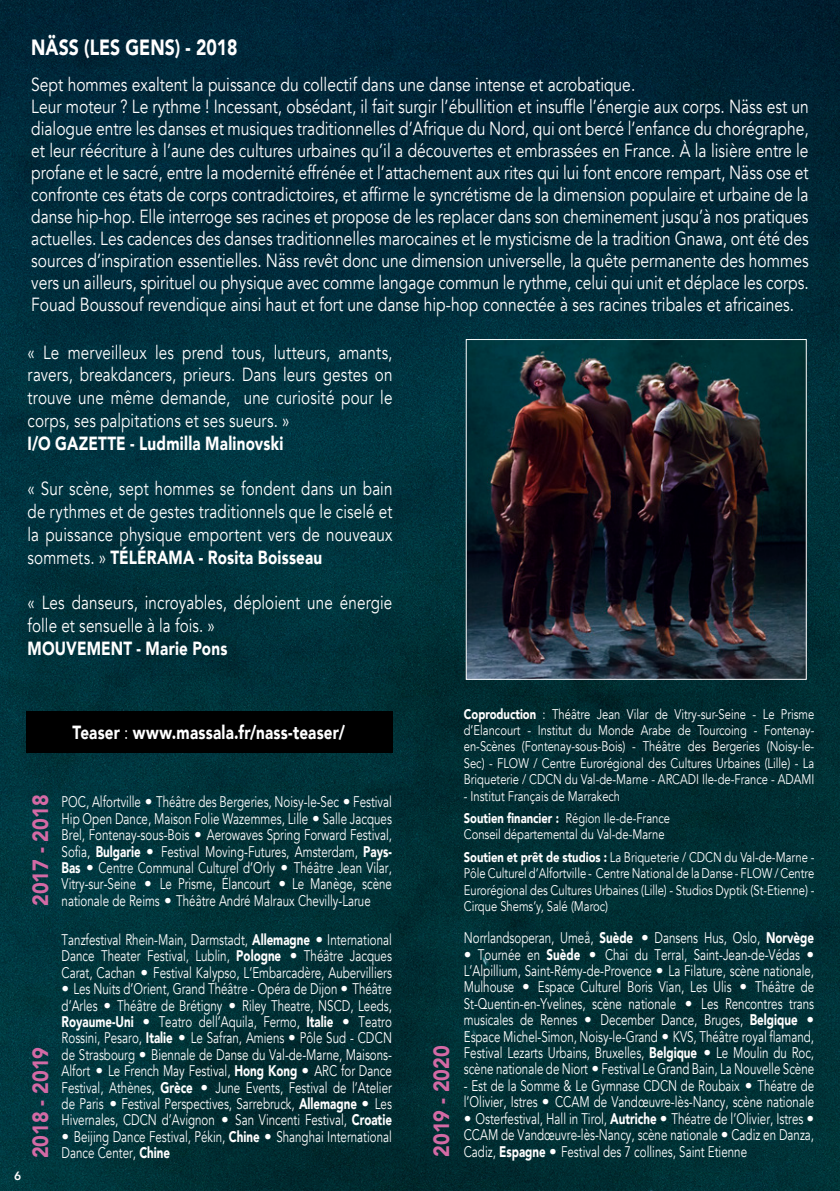
<style>
.page{position:relative;width:840px;height:1191px;background:#fff}
.page>*{position:absolute;margin:0;border:0;box-sizing:border-box;transform-origin:0 0}
.t1{font:900 22px "Avenir";color:#d46aa5;scale:.9 1}
.t2{font:900 22px "Avenir";color:#fff;scale:.8 1}
.t3{font:19px/22px "Avenir";letter-spacing:.005em;color:#fff;text-align:justify;scale:.82 1}
.t4{font:19px/22.8px "Avenir";letter-spacing:.005em;color:#fff;text-align:justify;scale:.8 1}
.t5{font:900 19px "Avenir";letter-spacing:.015em;color:#fff;scale:.8 1}
.t6{font:15.4px/16.4px "Avenir";color:#fff;text-align:justify}
.t7{font:15.4px/16.4px "Avenir";color:#fff;text-align:justify;scale:.75 1}
.t8{font:14px/16.4px "Avenir";color:#fff;text-align:justify;scale:.8 1}
.t9{font:800 12px "Avenir";color:#fff}
.s1{font-weight:900}
.s2{font-weight:400}
</style>
<div class="page">
<img style="left:0;top:0;width:839px;height:1191px">
<img style="left:467px;top:341px;width:337px;height:336px">
<div style="left:26px;top:711px;width:366px;height:42px;background:#000"></div>
<p class="t2" style="left:31px;top:28px;width:259px">NÄSS (LES GENS) - 2018</p>
<p class="t3" style="left:31px;top:74px;width:737px">Sept hommes exaltent la puissance du collectif dans une danse intense et acrobatique.</p>
<p class="t3" style="left:31px;top:96px;width:949px">Leur moteur ? Le rythme ! Incessant, obsédant, il fait surgir l’ébullition et insuffle l’énergie aux corps. Näss est un dialogue entre les danses et musiques traditionnelles d’Afrique du Nord, qui ont bercé l’enfance du chorégraphe, et leur réécriture à l’aune des cultures urbaines qu’il a découvertes et embrassées en France. À la lisière entre le profane et le sacré, entre la modernité effrénée et l’attachement aux rites qui lui font encore rempart, Näss ose et confronte ces états de corps contradictoires, et affirme le syncrétisme de la dimension populaire et urbaine de la danse hip-hop. Elle interroge ses racines et propose de les replacer dans son cheminement jusqu’à nos pratiques actuelles. Les cadences des danses traditionnelles marocaines et le mysticisme de la tradition Gnawa, ont été des sources d’inspiration essentielles. Näss revêt donc une dimension universelle, la quête permanente des hommes vers un ailleurs, spirituel ou physique avec comme langage commun le rythme, celui qui unit et déplace les corps.<br>Fouad Boussouf revendique ainsi haut et fort une danse hip-hop connectée à ses racines tribales et africaines.</p>
<p class="t4" style="left:28px;top:341px;width:457px">« Le merveilleux les prend tous, lutteurs, amants, ravers, breakdancers, prieurs. Dans leurs gestes on trouve une même demande, une curiosité pour le corps, ses palpitations et ses sueurs. »</p>
<p class="t5" style="left:28px;top:427px;width:321px">I/O GAZETTE - Ludmilla Malinovski</p>
<p class="t4" style="left:28px;top:478px;width:457px">« Sur scène, sept hommes se fondent dans un bain de rythmes et de gestes traditionnels que le ciselé et la puissance physique emportent vers de nouveaux sommets. » <span class="s1">TÉLÉRAMA - Rosita Boisseau</span></p>
<p class="t4" style="left:28px;top:592px;width:457px">« Les danseurs, incroyables, déploient une énergie folle et sensuelle à la fois. »</p>
<p class="t5" style="left:28px;top:632px;width:251px">MOUVEMENT - Marie Pons</p>
<p class="t5" style="left:72px;top:716px;width:342px">Teaser <span class="s2">:</span> www.massala.fr/nass-teaser/</p>
<p class="t1" style="left:22px;top:906px;width:125px;rotate:-90deg">2017 - 2018</p>
<p class="t9" style="left:14px;top:1166px;width:9px">6</p>
<p class="t1" style="left:22px;top:1158px;width:125px;rotate:-90deg">2018 - 2019</p>
<p class="t7" style="left:62px;top:794px;width:442px">POC, Alfortville • Théâtre des Bergeries, Noisy-le-Sec • Festival Hip Open Dance, Maison Folie Wazemmes, Lille • Salle Jacques Brel, Fontenay-sous-Bois • Aerowaves Spring Forward Festival, Sofia, <span class="s1">Bulgarie</span> • Festival Moving-Futures, Amsterdam, <span class="s1">Pays-Bas</span> • Centre Communal Culturel d’Orly • Théâtre Jean Vilar, Vitry-sur-Seine • Le Prisme, Élancourt • Le Manège, scène</p>
<p class="t7" style="left:62px;top:892px;width:413px">nationale de Reims • Théâtre André Malraux Chevilly-Larue</p>
<p class="t7" style="left:62px;top:931px;width:442px">Tanzfestival Rhein-Main, Darmstadt, <span class="s1">Allemagne</span> • International Dance Theater Festival, Lublin, <span class="s1">Pologne</span> • Théâtre Jacques Carat, Cachan • Festival Kalypso, L’Embarcadère, Aubervilliers</p>
<p class="t6" style="left:62px;top:981px;width:332px">• Les Nuits d’Orient, Grand Théâtre - Opéra de Dijon • Théâtre d’Arles • Théâtre de Brétigny • Riley Theatre, NSCD, Leeds, <span class="s1">Royaume-Uni</span> • Teatro dell’Aquila, Fermo, <span class="s1">Italie</span> • Teatro Rossini, Pesaro, <span class="s1">Italie</span> • Le Safran, Amiens • Pôle Sud - CDCN de Strasbourg • Biennale de Danse du Val-de-Marne, Maisons-Alfort • Le French May Festival, <span class="s1">Hong Kong</span> • ARC for Dance Festival, Athènes, <span class="s1">Grèce</span> • June Events, Festival de l’Atelier de Paris • Festival Perspectives, Sarrebruck, <span class="s1">Allemagne</span> • Les Hivernales, CDCN d’Avignon • San Vincenti Festival, <span class="s1">Croatie</span></p>
<p class="t6" style="left:62px;top:1128px;width:331px">• Beijing Dance Festival, Pékin, <span class="s1">Chine</span> • Shanghai International</p>
<p class="t7" style="left:62px;top:1145px;width:146px">Dance Center, <span class="s1">Chine</span></p>
<p class="t1" style="left:422px;top:1156px;width:125px;rotate:-90deg">2019 - 2020</p>
<p class="t8" style="left:463px;top:706px;width:439px"><span class="s1">Coproduction</span> : Théâtre Jean Vilar de Vitry-sur-Seine - Le Prisme d’Elancourt - Institut du Monde Arabe de Tourcoing - Fontenay&shy;en-Scènes (Fontenay-sous-Bois) - Théâtre des Bergeries (Noisy-le-Sec) - FLOW / Centre Eurorégional des Cultures Urbaines (Lille) - La Briqueterie / CDCN du Val-de-Marne - ARCADI Ile-de-France - ADAMI</p>
<p class="t8" style="left:463px;top:787px;width:197px">- Institut Français de Marrakech</p>
<p class="t8" style="left:463px;top:810px;width:259px"><span class="s1">Soutien financier :</span> Région Ile-de-France</p>
<p class="t8" style="left:463px;top:826px;width:252px">Conseil départemental du Val-de-Marne</p>
<p class="t8" style="left:463px;top:849px;width:439px"><span class="s1">Soutien et prêt de studios :</span> La Briqueterie / CDCN du Val-de-Marne - Pôle Culturel d’Alfortville - Centre National de la Danse - FLOW / Centre Eurorégional des Cultures Urbaines (Lille) - Studios Dyptik (St-Etienne) - Cirque Shems’y, Salé (Maroc)</p>
<p class="t7" style="left:463px;top:930px;width:468px">Norrlandsoperan, Umeå, <span class="s1">Suède</span> • Dansens Hus, Oslo, <span class="s1">Norvège</span></p>
<p class="t6" style="left:463px;top:946px;width:352px">• Tournée en <span class="s1">Suède</span> • Chai du Terral, Saint-Jean-de-Védas • L’Alpillium, Saint-Rémy-de-Provence • La Filature, scène nationale, Mulhouse • Espace Culturel Boris Vian, Les Ulis • Théâtre de St-Quentin-en-Yvelines, scène nationale • Les Rencontres trans musicales de Rennes • December Dance, Bruges, <span class="s1">Belgique</span> • Espace Michel-Simon, Noisy-le-Grand • KVS, Théâtre royal flamand, Festival Lezarts Urbains, Bruxelles, <span class="s1">Belgique</span> • Le Moulin du Roc, scène nationale de Niort • Festival Le Grand Bain, La Nouvelle Scène</p>
<p class="t7" style="left:463px;top:1077px;width:468px">- Est de la Somme &amp; Le Gymnase CDCN de Roubaix • Théatre de l’Olivier, Istres • CCAM de Vandœuvre-lès-Nancy, scène nationale</p>
<p class="t6" style="left:463px;top:1110px;width:352px">• Osterfestival, Hall in Tirol, <span class="s1">Autriche</span> • Théatre de l’Olivier, Istres • CCAM de Vandœuvre-lès-Nancy, scène nationale • Cadiz en Danza, Cadiz, <span class="s1">Espagne</span> • Festival des 7 collines, Saint Etienne</p>
</div>
